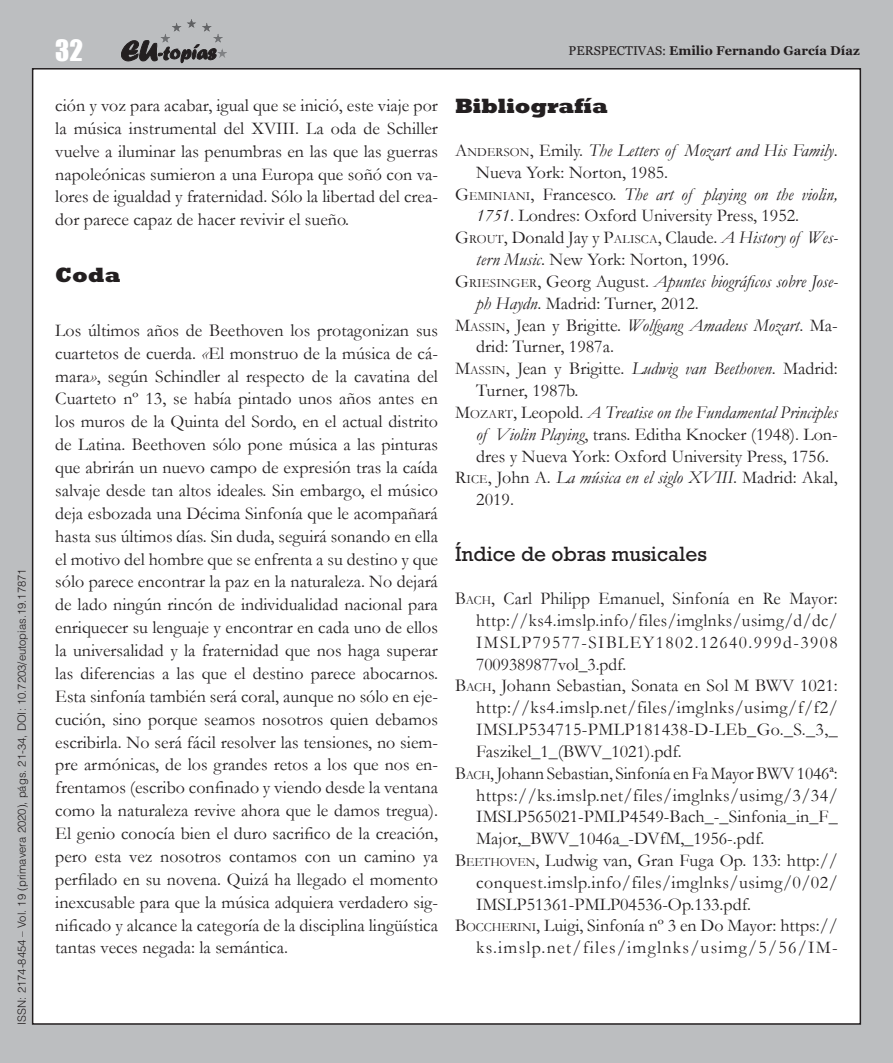
<style>
.page{position:relative;width:893px;height:1063px;background:#bcbec0}
.page>*{position:absolute;margin:0;border:0;box-sizing:border-box;transform-origin:0 0}
.t1{font:27px "Impact";color:#fff}
.t2{font:21px "Rockwell Std";color:#231f20}
.t3{font:800 21px "Rockwell Std";color:#231f20}
.t4{font:18px/23px "Garamond";color:#231f20;text-align:justify}
.t5{font:italic 18px "Garamond";color:#231f20}
.t6{font:18px "Garamond";letter-spacing:.025em;color:#231f20}
.t7{font:18px "Garamond";letter-spacing:.03em;color:#231f20}
.t8{font:18px "Garamond";letter-spacing:.07em;color:#231f20}
.t9{font:18px "Garamond";letter-spacing:.085em;color:#231f20}
.t10{font:700 12.75px "Georgia";color:#231f20}
.t11{font:300 11.25px "Helvetica";color:#231f20}
.s1{font-style:italic}
.s2{font-weight:400}
.s3{font-style:normal}
.s4{font-style:normal;font-size:12.6px}
.s5{font-style:inherit}
.s6{font-size:12.6px}
</style>
<div class="page">
<div style="left:33px;top:69px;width:827px;height:955px;background:#fff"></div>
<svg style="left:121px;top:40px;width:95px;height:23px"></svg>
<hr style="left:161px;top:19px;width:66px;height:1px;background:#595a5c">
<hr style="left:161px;top:20px;width:66px;height:1px;background:#5a5b5d">
<hr style="left:161px;top:21px;width:66px;height:1px;background:#5b5c5e">
<hr style="left:161px;top:22px;width:66px;height:1px;background:#5c5d60">
<hr style="left:161px;top:23px;width:66px;height:1px;background:#5d5e61">
<hr style="left:161px;top:24px;width:66px;height:1px;background:#5f6062">
<hr style="left:161px;top:25px;width:66px;height:1px;background:#606163">
<hr style="left:161px;top:26px;width:66px;height:1px;background:#616365">
<hr style="left:161px;top:27px;width:66px;height:1px;background:#626366">
<hr style="left:161px;top:28px;width:66px;height:1px;background:#646568">
<hr style="left:161px;top:29px;width:66px;height:1px;background:#656668">
<hr style="left:161px;top:30px;width:66px;height:1px;background:#656769">
<hr style="left:161px;top:31px;width:66px;height:1px;background:#67696b">
<hr style="left:161px;top:32px;width:66px;height:1px;background:#68696c">
<hr style="left:161px;top:33px;width:66px;height:1px;background:#6a6b6d">
<hr style="left:161px;top:34px;width:66px;height:1px;background:#6a6c6e">
<hr style="left:161px;top:35px;width:66px;height:1px;background:#6c6d70">
<hr style="left:161px;top:36px;width:66px;height:1px;background:#6d6e71">
<hr style="left:161px;top:37px;width:66px;height:1px;background:#6e7072">
<hr style="left:161px;top:38px;width:66px;height:1px;background:#6f7173">
<hr style="left:161px;top:39px;width:66px;height:1px;background:#717275">
<hr style="left:161px;top:40px;width:66px;height:1px;background:#717376">
<hr style="left:161px;top:41px;width:66px;height:1px;background:#727476">
<hr style="left:161px;top:42px;width:66px;height:1px;background:#747578">
<hr style="left:161px;top:43px;width:66px;height:1px;background:#757679">
<hr style="left:161px;top:44px;width:66px;height:1px;background:#76787a">
<hr style="left:161px;top:45px;width:66px;height:1px;background:#77787b">
<hr style="left:161px;top:46px;width:66px;height:1px;background:#787a7c">
<hr style="left:161px;top:47px;width:66px;height:1px;background:#797b7d">
<hr style="left:161px;top:48px;width:66px;height:1px;background:#7b7c7f">
<hr style="left:161px;top:49px;width:66px;height:1px;background:#7b7d80">
<hr style="left:161px;top:50px;width:66px;height:1px;background:#7c7e81">
<hr style="left:161px;top:51px;width:66px;height:1px;background:#7d7f82">
<hr style="left:161px;top:52px;width:66px;height:1px;background:#7e8083">
<hr style="left:161px;top:53px;width:66px;height:1px;background:#808284">
<hr style="left:161px;top:54px;width:66px;height:1px;background:#818285">
<hr style="left:161px;top:55px;width:66px;height:1px;background:#828486">
<hr style="left:161px;top:56px;width:66px;height:1px;background:#838587">
<hr style="left:161px;top:57px;width:66px;height:1px;background:#848689">
<p class="t11" style="left:15px;top:1025px;width:458px;rotate:-90deg">ISSN: 2174-8454 – Vol. 19 (primavera 2020), págs. 21-34, DOI: 10.7203/eutopias.19.17871</p>
<h1 class="t1" style="left:55px;top:29px;width:29px">32</h1>
<p class="t4" style="left:55px;top:93px;width:384px">ción y voz para acabar, igual que se inició, este viaje por la música instrumental del XVIII. La oda de Schiller vuelve a iluminar las penumbras en las que las guerras napoleónicas sumieron a una Europa que soñó con va&shy;lores de igualdad y fraternidad. Sólo la libertad del crea&shy;dor parece capaz de hacer revivir el sueño.</p>
<p class="t3" style="left:55px;top:262px;width:67px">Coda</p>
<p class="t4" style="left:55px;top:318px;width:384px">Los últimos años de Beethoven los protagonizan sus cuartetos de cuerda. <span class="s1">«</span>El monstruo de la música de cá&shy;mara<span class="s1">»</span>, según Schindler al respecto de la cavatina del Cuarteto nº 13, se había pintado unos años antes en los muros de la Quinta del Sordo, en el actual distrito de Latina. Beethoven sólo pone música a las pinturas que abrirán un nuevo campo de expresión tras la caída salvaje desde tan altos ideales. Sin embargo, el músico deja esbozada una Décima Sinfonía que le acompañará hasta sus últimos días. Sin duda, seguirá sonando en ella el motivo del hombre que se enfrenta a su destino y que sólo parece encontrar la paz en la naturaleza. No dejará de lado ningún rincón de individualidad nacional para enriquecer su lenguaje y encontrar en cada uno de ellos la universalidad y la fraternidad que nos haga superar las diferencias a las que el destino parece abocarnos.<br>Esta sinfonía también será coral, aunque no sólo en eje&shy;cución, sino porque seamos nosotros quien debamos escribirla. No será fácil resolver las tensiones, no siem&shy;pre armónicas, de los grandes retos a los que nos en&shy;frentamos (escribo confinado y viendo desde la ventana como la naturaleza revive ahora que le damos tregua).<br>El genio conocía bien el duro sacrifico de la creación, pero esta vez nosotros contamos con un camino ya perfilado en su novena. Quizá ha llegado el momento inexcusable para que la música adquiera verdadero sig&shy;nificado y alcance la categoría de la disciplina lingüística tantas veces negada: la semántica.</p>
<p class="t10" style="left:569px;top:41px;width:293px"><span class="s2">PERSPECTIVAS:</span> Emilio Fernando García Díaz</p>
<p class="t3" style="left:455px;top:93px;width:154px">Bibliografía</p>
<p class="t5" style="left:455px;top:138px;width:384px"><span class="s3">A</span><span class="s4">NDERSON</span><span class="s3">, Emily.</span> The Letters of Mozart and His Family<span class="s3">.</span></p>
<p class="t4" style="left:476px;top:160px;width:193px">Nueva York: Norton, 1985.</p>
<p class="t5" style="left:455px;top:182px;width:384px"><span class="s3">G</span><span class="s4">EMINIANI</span><span class="s3">,</span> <span class="s3">Francesco.</span> The art of playing on the violin,</p>
<p class="t4" style="left:476px;top:204px;width:324px"><span class="s1">1751</span>. Londres: Oxford University Press, 1952.</p>
<p class="t4" style="left:455px;top:226px;width:384px"><span class="s5">G</span><span class="s6">ROUT</span>, Donald Jay y <span class="s5">P</span><span class="s6">ALISCA</span>, Claude. <span class="s1">A History of Wes-</span></p>
<p class="t4" style="left:476px;top:248px;width:254px"><span class="s1">tern Music</span>. New York: Norton, 1996.</p>
<p class="t5" style="left:455px;top:269px;width:384px"><span class="s3">G</span><span class="s4">RIESINGER</span><span class="s3">, Georg August.</span> Apuntes biográficos sobre Jose-</p>
<p class="t4" style="left:476px;top:291px;width:224px"><span class="s1">ph Haydn</span>. Madrid: Turner, 2012.</p>
<p class="t5" style="left:455px;top:313px;width:384px"><span class="s3">M</span><span class="s4">ASSIN</span><span class="s3">, Jean y Brigitte.</span> Wolfgang Amadeus Mozart<span class="s3">. Ma-</span></p>
<p class="t4" style="left:476px;top:335px;width:139px">drid: Turner, 1987a.</p>
<p class="t4" style="left:455px;top:357px;width:384px"><span class="s5">M</span><span class="s6">ASSIN</span>, Jean y Brigitte. <span class="s1">Ludwig van Beethoven</span>. Madrid:</p>
<p class="t4" style="left:476px;top:378px;width:104px">Turner, 1987b.</p>
<p class="t5" style="left:455px;top:400px;width:384px"><span class="s3">M</span><span class="s4">OZART</span><span class="s3">, Leopold.</span> A Treatise on the Fundamental Principles</p>
<p class="t4" style="left:476px;top:422px;width:363px"><span class="s1">of Violin Playing</span>, trans. Editha Knocker (1948). Lon-</p>
<p class="t4" style="left:476px;top:444px;width:354px">dres y Nueva York: Oxford University Press, 1756.</p>
<p class="t5" style="left:455px;top:465px;width:384px"><span class="s3">R</span><span class="s4">ICE</span><span class="s3">, John A.</span> La música en el siglo XVIII<span class="s3">. Madrid: Akal,</span></p>
<p class="t4" style="left:476px;top:488px;width:39px">2019.</p>
<p class="t2" style="left:455px;top:542px;width:253px">Índice de obras musicales</p>
<p class="t4" style="left:455px;top:587px;width:384px"><span class="s5">B</span><span class="s6">ACH</span>, Carl Philipp Emanuel, Sinfonía en Re Mayor:</p>
<p class="t6" style="left:476px;top:608px;width:363px">http://ks4.imslp.info/files/imglnks/usimg/d/dc/</p>
<p class="t9" style="left:476px;top:630px;width:363px">IMSLP79577-SIBLEY1802.12640.999d-3908</p>
<p class="t4" style="left:476px;top:652px;width:152px">7009389877vol_3.pdf.</p>
<p class="t4" style="left:455px;top:674px;width:384px"><span class="s5">B</span><span class="s6">ACH</span><span class="s5">,</span> Johann Sebastian, Sonata en Sol M BWV 1021:</p>
<p class="t6" style="left:476px;top:695px;width:363px">http://ks4.imslp.net/files/imglnks/usimg/f/f2/</p>
<p class="t6" style="left:476px;top:717px;width:363px">IMSLP534715-PMLP181438-D-LEb_Go._S._3,_</p>
<p class="t4" style="left:476px;top:739px;width:207px">Faszikel_1_(BWV_1021).pdf.</p>
<p class="t4" style="left:455px;top:761px;width:384px"><span class="s5">B</span><span class="s6">ACH</span><span class="s5">,</span> Johann Sebastian, Sinfonía en Fa Mayor BWV 1046ª:</p>
<p class="t6" style="left:476px;top:783px;width:363px">https://ks.imslp.net/files/imglnks/usimg/3/34/</p>
<p class="t4" style="left:476px;top:805px;width:363px">IMSLP565021-PMLP4549-Bach_-_Sinfonia_in_F_</p>
<p class="t4" style="left:476px;top:827px;width:290px">Major,_BWV_1046a_-DVfM,_1956-.pdf.</p>
<p class="t4" style="left:455px;top:848px;width:384px"><span class="s5">B</span><span class="s6">EETHOVEN</span><span class="s5">,</span> Ludwig van, Gran Fuga Op. 133: http://</p>
<p class="t7" style="left:476px;top:870px;width:363px">conquest.imslp.info/files/imglnks/usimg/0/02/</p>
<p class="t4" style="left:476px;top:892px;width:276px">IMSLP51361-PMLP04536-Op.133.pdf.</p>
<p class="t4" style="left:455px;top:914px;width:384px"><span class="s5">B</span><span class="s6">OCCHERINI</span>, Luigi, Sinfonía nº 3 en Do Mayor: https://</p>
<p class="t8" style="left:476px;top:936px;width:363px">ks.imslp.net/files/imglnks/usimg/5/56/IM-</p>
</div>
